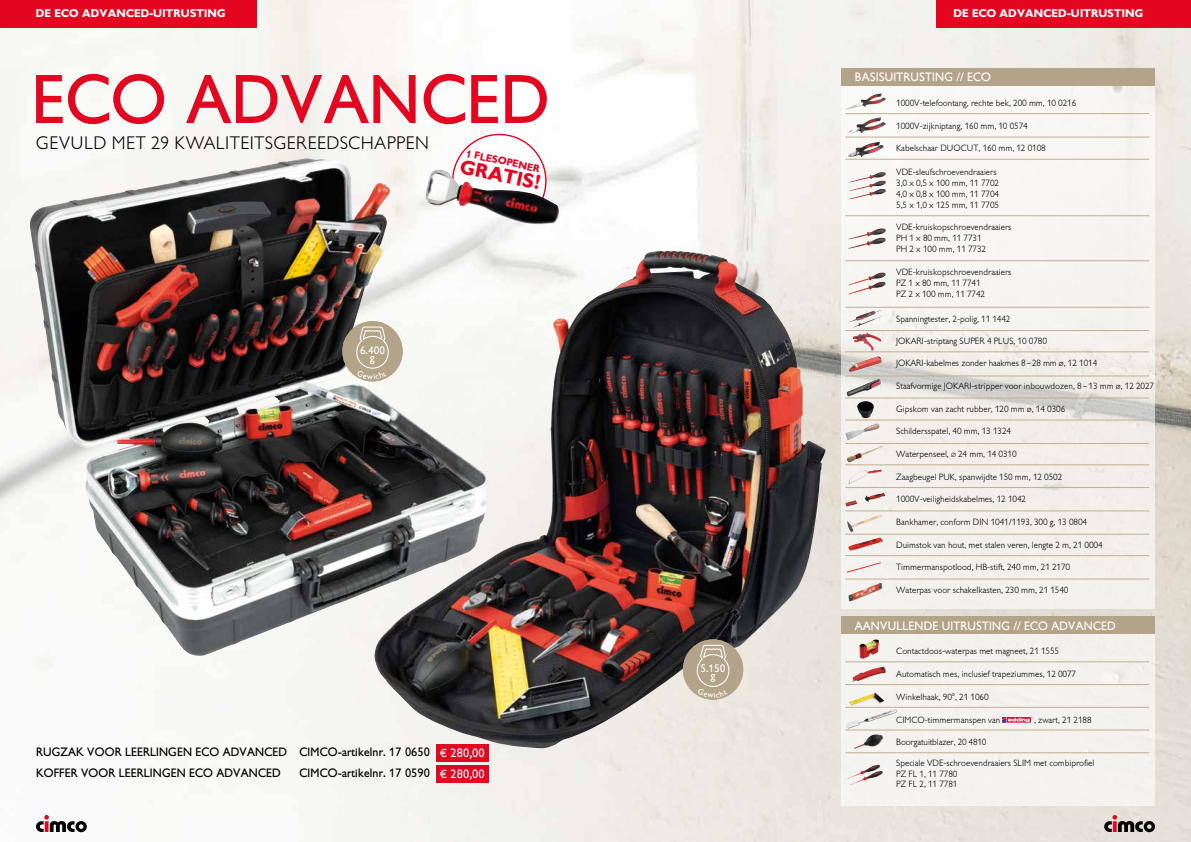
<style>
.page{position:relative;width:1191px;height:842px;background:#fff}
.page>*{position:absolute;margin:0;border:0;box-sizing:border-box;transform-origin:0 0}
.t1{font:68px "Gill Sans BQ";color:#e40521}
.t2{font:700 19.7px "Gill Sans BQ";color:#e40521}
.t3{font:300 18px "Gill Sans BQ";letter-spacing:.025em;color:#000}
.t4{font:12px/20.7px "Gill Sans BQ";color:#000}
.t5{font:12px "Gill Sans BQ";color:#fff}
.t6{font:700 11px "Gill Sans BQ";color:#fff}
.t7{font:10.8px/7.7px "Gill Sans BQ";color:#fff;text-align:center}
.t8{font:700 10.1px "Gill Sans BQ";color:#e40521}
.t9{font:300 9px/10.8px "Gill Sans BQ";color:#000}
.s1{font-family:"Gill Sans Std"}
.s2{font-family:"Gill Sans Std";color:#fff}
.s3{color:#fff}
.s4{font-size:6px}
</style>
<div class="page">
<img style="left:0;top:0;width:1191px;height:842px">
<div style="left:841px;top:616px;width:314px;height:190px;background:#f4f3ef"></div>
<div style="left:841px;top:616px;width:314px;height:17px;background:#b3a388"></div>
<hr style="left:845px;top:662px;width:304px;height:1px;background:#c0af92">
<hr style="left:845px;top:684px;width:304px;height:1px;background:#c0af92">
<hr style="left:845px;top:707px;width:304px;height:1px;background:#c0af92">
<hr style="left:845px;top:730px;width:304px;height:1px;background:#c0af92">
<hr style="left:845px;top:752px;width:304px;height:1px;background:#c0af92">
<div style="left:0;top:0;width:256px;height:27px;background:#e40521"></div>
<div style="left:936px;top:0;width:255px;height:27px;background:#e40521"></div>
<svg style="left:1002px;top:717px;width:30px;height:6px"></svg>
<img style="left:859px;top:639px;width:20px;height:20px">
<img style="left:852px;top:666px;width:33px;height:16px">
<img style="left:849px;top:692px;width:35px;height:14px">
<img style="left:854px;top:734px;width:29px;height:15px">
<img style="left:850px;top:771px;width:31px;height:14px">
<img style="left:847px;top:765px;width:32px;height:14px">
<div style="left:846px;top:709px;width:51px;height:19px;background:#000;opacity:.5"></div>
<img style="left:846px;top:709px;width:50px;height:19px">
<div style="left:437px;top:765px;width:52px;height:17px;background:#e40521"></div>
<div style="left:437px;top:744px;width:52px;height:17px;background:#e40521"></div>
<svg style="left:36px;top:815px;width:51px;height:17px"></svg>
<svg style="left:1104px;top:815px;width:51px;height:17px"></svg>
<img style="left:374px;top:251px;width:452px;height:497px">
<img style="left:29px;top:158px;width:459px;height:499px">
<div style="left:683px;top:639px;width:60px;height:61px;background:#b3a388;border-radius:30px"></div>
<div style="left:342px;top:321px;width:61px;height:60px;background:#b3a388;border-radius:30px"></div>
<svg style="left:451px;top:133px;width:96px;height:37px"></svg>
<img style="left:424px;top:170px;width:135px;height:54px">
<svg style="left:841px;top:85px;width:314px;height:523px;fill:#f4f2ee"></svg>
<div style="left:841px;top:68px;width:314px;height:17px;background:#b3a388"></div>
<hr style="left:845px;top:113px;width:304px;height:1px;background:#c0af92">
<hr style="left:845px;top:159px;width:304px;height:1px;background:#c0af92">
<hr style="left:845px;top:215px;width:304px;height:1px;background:#c0af92">
<hr style="left:845px;top:260px;width:304px;height:1px;background:#c0af92">
<hr style="left:845px;top:307px;width:304px;height:1px;background:#c0af92">
<hr style="left:845px;top:330px;width:304px;height:1px;background:#c0af92">
<hr style="left:845px;top:376px;width:304px;height:1px;background:#c0af92">
<hr style="left:845px;top:420px;width:304px;height:1px;background:#c0af92">
<hr style="left:845px;top:465px;width:304px;height:1px;background:#c0af92">
<hr style="left:845px;top:534px;width:304px;height:1px;background:#c0af92">
<hr style="left:845px;top:555px;width:304px;height:1px;background:#c0af92">
<hr style="left:845px;top:137px;width:304px;height:1px;background:#c0af92">
<hr style="left:845px;top:352px;width:304px;height:1px;background:#c0af92">
<hr style="left:845px;top:398px;width:304px;height:1px;background:#c0af92">
<hr style="left:845px;top:443px;width:304px;height:1px;background:#c0af92">
<img style="left:847px;top:142px;width:36px;height:15px">
<img style="left:845px;top:93px;width:40px;height:17px">
<img style="left:848px;top:117px;width:37px;height:17px">
<img style="left:847px;top:356px;width:35px;height:16px">
<img style="left:853px;top:333px;width:18px;height:16px">
<img style="left:848px;top:310px;width:33px;height:18px">
<img style="left:857px;top:401px;width:17px;height:17px">
<img style="left:845px;top:493px;width:40px;height:13px">
<img style="left:848px;top:470px;width:32px;height:15px">
<img style="left:846px;top:379px;width:35px;height:18px">
<img style="left:847px;top:514px;width:35px;height:18px">
<img style="left:845px;top:423px;width:34px;height:18px">
<img style="left:846px;top:446px;width:36px;height:16px">
<img style="left:848px;top:537px;width:34px;height:14px">
<img style="left:846px;top:562px;width:35px;height:11px">
<img style="left:849px;top:172px;width:36px;height:9px">
<img style="left:849px;top:181px;width:36px;height:8px">
<img style="left:848px;top:228px;width:38px;height:21px">
<img style="left:848px;top:273px;width:37px;height:9px">
<img style="left:848px;top:282px;width:37px;height:12px">
<img style="left:849px;top:189px;width:36px;height:11px">
<img style="left:848px;top:583px;width:34px;height:19px">
<hr style="left:845px;top:487px;width:304px;height:1px;background:#c0af92">
<hr style="left:845px;top:511px;width:304px;height:1px;background:#c0af92">
<hr style="left:845px;top:579px;width:304px;height:1px;background:#c0af92">
<svg style="left:696px;top:644px;width:34px;height:54px"></svg>
<svg style="left:356px;top:326px;width:33px;height:54px"></svg>
<p class="t6" style="left:36px;top:7px;width:192px">DE ECO ADVANCED-UITRUSTING</p>
<p class="t6" style="left:953px;top:7px;width:192px">DE ECO ADVANCED-UITRUSTING</p>
<h1 class="t1" style="left:32px;top:60px;width:520px">ECO ADVANCED</h1>
<h3 class="t3" style="left:36px;top:133px;width:394px">GEVULD MET 29 KWALITEITSGEREEDSCHAPPEN</h3>
<p class="t8" style="left:467px;top:147px;width:77px;rotate:12deg">1 FLESOPENER</p>
<h2 class="t2" style="left:463px;top:155px;width:83px;rotate:12deg">GRATIS!</h2>
<p class="t7" style="left:360px;top:346px;width:26px">6.400 g</p>
<h3 class="t4" style="left:36px;top:742px;width:395px">RUGZAK VOOR LEERLINGEN ECO ADVANCED CIMCO-artikelnr. 17 0650<br>KOFFER VOOR LEERLINGEN ECO ADVANCED</h3>
<h3 class="t5" style="left:440px;top:746px;width:46px"><span class="s1">€</span> 280,00</h3>
<h3 class="t4" style="left:299px;top:763px;width:187px">CIMCO-artikelnr. 17 0590 <span class="s2">€</span> <span class="s3">280,00</span></h3>
<p class="t7" style="left:700px;top:664px;width:26px">5.150 g</p>
<h3 class="t5" style="left:855px;top:70px;width:138px">BASISUITRUSTING // ECO</h3>
<p class="t9" style="left:896px;top:98px;width:181px">1000V-telefoontang, rechte bek, 200 mm, 10 0216</p>
<p class="t9" style="left:896px;top:120px;width:133px">1000V-zijkniptang, 160 mm, 10 0574</p>
<p class="t9" style="left:896px;top:143px;width:151px">Kabelschaar DUOCUT, 160 mm, 12 0108</p>
<p class="t9" style="left:896px;top:167px;width:104px">VDE-sleufschroevendraaiers<br>3,0 x 0,5 x 100 mm, 11 7702<br>4,0 x 0,8 x 100 mm, 11 7704<br>5,5 x 1,0 x 125 mm, 11 7705</p>
<p class="t9" style="left:896px;top:222px;width:117px">VDE-kruiskopschroevendraaiers<br>PH 1 x 80 mm, 11 7731<br>PH 2 x 100 mm, 11 7732</p>
<p class="t9" style="left:896px;top:267px;width:117px">VDE-kruiskopschroevendraaiers<br>PZ 1 x 80 mm, 11 7741<br>PZ 2 x 100 mm, 11 7742</p>
<p class="t9" style="left:896px;top:313px;width:116px">Spanningtester, 2-polig, 11 1442</p>
<p class="t9" style="left:896px;top:335px;width:152px">JOKARI-striptang SUPER 4 PLUS, 10 0780</p>
<p class="t9" style="left:896px;top:358px;width:202px">JOKARI-kabelmes zonder haakmes 8–28 mm ø, 12 1014</p>
<p class="t9" style="left:896px;top:381px;width:259px">Staafvormige JOKARI-stripper voor inbouwdozen, 8–13 mm ø, 12 2027</p>
<p class="t9" style="left:896px;top:403px;width:170px">Gipskom van zacht rubber, 120 mm ø, 14 0306</p>
<p class="t9" style="left:896px;top:426px;width:116px">Schildersspatel, 40 mm, 13 1324</p>
<p class="t9" style="left:896px;top:449px;width:122px">Waterpenseel, <span class="s4">Ø</span> 24 mm, 14 0310</p>
<p class="t9" style="left:896px;top:471px;width:167px">Zaagbeugel PUK, spanwijdte 150 mm, 12 0502</p>
<p class="t9" style="left:896px;top:494px;width:131px">1000V-veiligheidskabelmes, 12 1042</p>
<p class="t9" style="left:896px;top:517px;width:192px">Bankhamer, conform DIN 1041/1193, 300 g, 13 0804</p>
<p class="t9" style="left:896px;top:539px;width:208px">Duimstok van hout, met stalen veren, lengte 2 m, 21 0004</p>
<p class="t9" style="left:896px;top:562px;width:175px">Timmermanspotlood, HB-stift, 240 mm, 21 2170</p>
<p class="t9" style="left:896px;top:585px;width:174px">Waterpas voor schakelkasten, 230 mm, 21 1540</p>
<h3 class="t5" style="left:855px;top:618px;width:262px">AANVULLENDE UITRUSTING // ECO ADVANCED</h3>
<p class="t9" style="left:896px;top:646px;width:164px">Contactdoos-waterpas met magneet, 21 1555</p>
<p class="t9" style="left:896px;top:669px;width:181px">Automatisch mes, inclusief trapeziummes, 12 0077</p>
<p class="t9" style="left:896px;top:691px;width:94px">Winkelhaak, 90°, 21 1060</p>
<p class="t9" style="left:896px;top:714px;width:106px">CIMCO-timmermanspen van</p>
<p class="t9" style="left:1034px;top:714px;width:59px">, zwart, 21 2188</p>
<p class="t9" style="left:896px;top:737px;width:92px">Boorgatuitblazer, 20 4810</p>
<p class="t9" style="left:896px;top:757px;width:200px">Speciale VDE-schroevendraaiers SLIM met combiprofiel<br>PZ FL 1, 11 7780<br>PZ FL 2, 11 7781</p>
</div>
